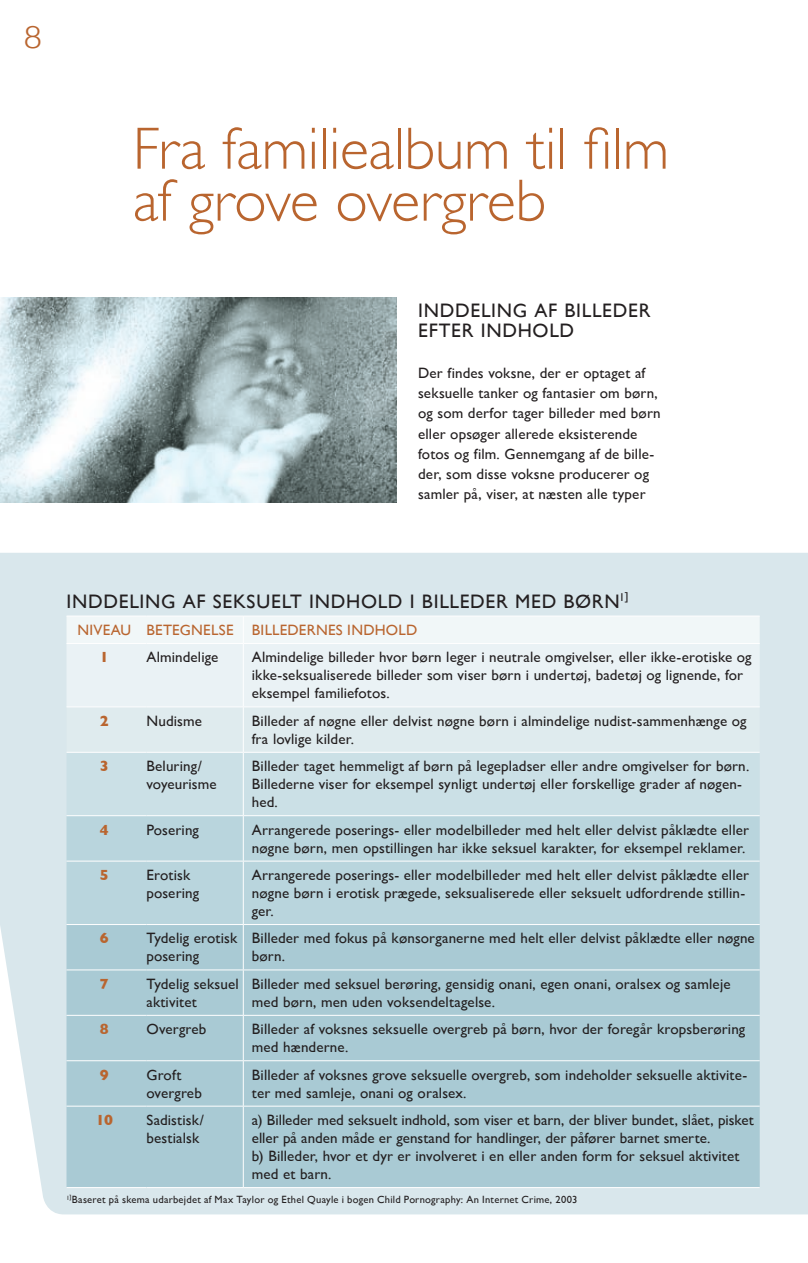
<style>
.page{position:relative;width:808px;height:1263px;background:#fff}
.page>*{position:absolute;margin:0;border:0;box-sizing:border-box;transform-origin:0 0}
.t1{font:300 59.85px/51.9px "Gill Sans";letter-spacing:-.005em;color:#b9652f}
.t2{font:300 31.5px "Helvetica Neue";color:#b9652f}
.t3{font:19.5px/20.2px "Gill Sans";letter-spacing:.04em;color:#231f20}
.t4{font:15px/18px "Gill Sans";letter-spacing:.01em;color:#231f20}
.t5{font:15px "Gill Sans";letter-spacing:.015em;color:#b9652f}
.t6{font:700 15px "Gill Sans";color:#b9652f}
.t7{font:10.5px "Gill Sans";letter-spacing:.025em;color:#231f20}
</style>
<div class="page">
<img style="left:0;top:297px;width:396px;height:205px">
<div style="left:0;top:553px;width:807px;height:661px;background:#d9e7ec"></div>
<div style="left:66px;top:644px;width:693px;height:62px;background:#eaf2f5"></div>
<div style="left:66px;top:707px;width:693px;height:44px;background:#dfebee"></div>
<div style="left:66px;top:752px;width:693px;height:63px;background:#cbe0e6"></div>
<div style="left:66px;top:816px;width:693px;height:107px;background:#b9d5dd"></div>
<div style="left:66px;top:924px;width:693px;height:262px;background:#a9cad4"></div>
<hr style="left:66px;top:615px;width:80px;height:1px;background:#fff">
<hr style="left:146px;top:615px;width:97px;height:1px;background:#fff">
<hr style="left:243px;top:615px;width:516px;height:1px;background:#fff">
<div style="left:66px;top:616px;width:693px;height:27px;background:#f1f7f8"></div>
<hr style="left:66px;top:643px;width:80px;height:1px;background:#fff">
<hr style="left:146px;top:643px;width:97px;height:1px;background:#fff">
<hr style="left:243px;top:643px;width:516px;height:1px;background:#fff">
<hr style="left:243px;top:643px;width:1px;height:63px;background:#fff">
<hr style="left:146px;top:706px;width:97px;height:1px;background:#fff">
<hr style="left:243px;top:706px;width:516px;height:1px;background:#fff">
<hr style="left:243px;top:707px;width:1px;height:44px;background:#fff">
<hr style="left:146px;top:751px;width:97px;height:1px;background:#fff">
<hr style="left:243px;top:751px;width:516px;height:1px;background:#fff">
<hr style="left:243px;top:752px;width:1px;height:63px;background:#fff">
<hr style="left:66px;top:815px;width:80px;height:1px;background:#fff">
<hr style="left:146px;top:815px;width:97px;height:1px;background:#fff">
<hr style="left:243px;top:815px;width:516px;height:1px;background:#fff">
<hr style="left:243px;top:815px;width:1px;height:45px;background:#fff">
<hr style="left:66px;top:860px;width:80px;height:1px;background:#fff">
<hr style="left:146px;top:860px;width:97px;height:1px;background:#fff">
<hr style="left:243px;top:860px;width:516px;height:1px;background:#fff">
<hr style="left:243px;top:861px;width:1px;height:62px;background:#fff">
<hr style="left:66px;top:923px;width:80px;height:1px;background:#fff">
<hr style="left:146px;top:923px;width:97px;height:1px;background:#fff">
<hr style="left:243px;top:923px;width:516px;height:1px;background:#fff">
<hr style="left:243px;top:924px;width:1px;height:45px;background:#fff">
<hr style="left:66px;top:969px;width:80px;height:1px;background:#fff">
<hr style="left:146px;top:969px;width:97px;height:1px;background:#fff">
<hr style="left:243px;top:969px;width:516px;height:1px;background:#fff">
<hr style="left:243px;top:970px;width:1px;height:44px;background:#fff">
<hr style="left:66px;top:1014px;width:80px;height:1px;background:#fff">
<hr style="left:146px;top:1014px;width:97px;height:1px;background:#fff">
<hr style="left:243px;top:1014px;width:516px;height:1px;background:#fff">
<hr style="left:243px;top:1015px;width:1px;height:45px;background:#fff">
<hr style="left:66px;top:1060px;width:80px;height:1px;background:#fff">
<hr style="left:146px;top:1060px;width:97px;height:1px;background:#fff">
<hr style="left:243px;top:1060px;width:516px;height:1px;background:#fff">
<hr style="left:243px;top:1060px;width:1px;height:45px;background:#fff">
<hr style="left:66px;top:1105px;width:80px;height:1px;background:#fff">
<hr style="left:146px;top:1105px;width:97px;height:1px;background:#fff">
<hr style="left:243px;top:1105px;width:516px;height:1px;background:#fff">
<hr style="left:243px;top:1106px;width:1px;height:80px;background:#fff">
<hr style="left:66px;top:706px;width:80px;height:1px;background:#fff">
<hr style="left:66px;top:751px;width:80px;height:1px;background:#fff">
<hr style="left:66px;top:1186px;width:80px;height:1px;background:#fff">
<hr style="left:146px;top:1186px;width:97px;height:1px;background:#fff">
<hr style="left:243px;top:1186px;width:516px;height:1px;background:#fff">
<h2 class="t2" style="left:24px;top:12px;width:19px">8</h2>
<h1 class="t1" style="left:133px;top:120px;width:537px">Fra familiealbum til film af grove overgreb</h1>
<h3 class="t3" style="left:418px;top:300px;width:234px">INDDELING AF BILLEDER<br>EFTER INDHOLD</h3>
<p class="t4" style="left:418px;top:362px;width:244px;line-height:20.2px">Der findes voksne, der er optaget af seksuelle tanker og fantasier om børn, og som derfor tager billeder med børn eller opsøger allerede eksisterende fotos og film. Gennemgang af de bille&shy;der, som disse voksne producerer og samler på, viser, at næsten alle typer</p>
<h3 class="t3" style="left:66px;top:590px;width:563px">INDDELING AF SEKSUELT INDHOLD I BILLEDER MED BØRN<sup>1]</sup></h3>
<p class="t5" style="left:77px;top:621px;width:341px">NIVEAU BETEGNELSE BILLEDERNES INDHOLD</p>
<p class="t6" style="left:100px;top:645px;width:10px">1</p>
<p class="t4" style="left:146px;top:648px;width:73px">Almindelige</p>
<p class="t4" style="left:252px;top:648px;width:501px">Almindelige billeder hvor børn leger i neutrale omgivelser, eller ikke-erotiske og ikke-seksualiserede billeder som viser børn i undertøj, badetøj og lignende, for eksempel familiefotos.</p>
<p class="t6" style="left:100px;top:708px;width:10px">2</p>
<p class="t4" style="left:146px;top:711px;width:57px">Nudisme</p>
<p class="t4" style="left:252px;top:711px;width:496px">Billeder af nøgne eller delvist nøgne børn i almindelige nudist-sammenhænge og fra lovlige kilder.</p>
<p class="t6" style="left:100px;top:754px;width:10px">3</p>
<p class="t4" style="left:146px;top:756px;width:72px">Beluring/ voyeurisme</p>
<p class="t4" style="left:252px;top:756px;width:498px">Billeder taget hemmeligt af børn på legepladser eller andre omgivelser for børn.<br>Billederne viser for eksempel synligt undertøj eller forskellige grader af nøgen&shy;hed.</p>
<p class="t6" style="left:100px;top:817px;width:10px">4</p>
<p class="t4" style="left:146px;top:820px;width:54px">Posering</p>
<p class="t4" style="left:252px;top:820px;width:498px">Arrangerede poserings- eller modelbilleder med helt eller delvist påklædte eller nøgne børn, men opstillingen har ikke seksuel karakter, for eksempel reklamer.</p>
<p class="t6" style="left:100px;top:862px;width:10px">5</p>
<p class="t4" style="left:146px;top:865px;width:54px">Erotisk posering</p>
<p class="t4" style="left:252px;top:865px;width:498px">Arrangerede poserings- eller modelbilleder med helt eller delvist påklædte eller nøgne børn i erotisk prægede, seksualiserede eller seksuelt udfordrende stillin&shy;ger.</p>
<p class="t6" style="left:100px;top:926px;width:10px">6</p>
<p class="t4" style="left:146px;top:929px;width:92px">Tydelig erotisk posering</p>
<p class="t4" style="left:252px;top:929px;width:504px">Billeder med fokus på kønsorganerne med helt eller delvist påklædte eller nøgne børn.</p>
<p class="t6" style="left:100px;top:971px;width:10px">7</p>
<p class="t4" style="left:146px;top:974px;width:94px">Tydelig seksuel aktivitet</p>
<p class="t4" style="left:252px;top:974px;width:480px">Billeder med seksuel berøring, gensidig onani, egen onani, oralsex og samleje med børn, men uden voksendeltagelse.</p>
<p class="t6" style="left:100px;top:1016px;width:10px">8</p>
<p class="t4" style="left:146px;top:1019px;width:61px">Overgreb</p>
<p class="t4" style="left:252px;top:1019px;width:495px">Billeder af voksnes seksuelle overgreb på børn, hvor der foregår kropsberøring med hænderne.</p>
<p class="t6" style="left:100px;top:1062px;width:10px">9</p>
<p class="t4" style="left:146px;top:1065px;width:57px">Groft overgreb</p>
<p class="t4" style="left:252px;top:1065px;width:496px">Billeder af voksnes grove seksuelle overgreb, som indeholder seksuelle aktivite&shy;ter med samleje, onani og oralsex.</p>
<p class="t6" style="left:96px;top:1107px;width:19px">10</p>
<p class="t4" style="left:146px;top:1110px;width:59px">Sadistisk/ bestialsk</p>
<p class="t4" style="left:252px;top:1110px;width:503px">a) Billeder med seksuelt indhold, som viser et barn, der bliver bundet, slået, pisket eller på anden måde er genstand for handlinger, der påfører barnet smerte.<br>b) Billeder, hvor et dyr er involveret i en eller anden form for seksuel aktivitet med et barn.</p>
<p class="t7" style="left:66px;top:1193px;width:512px"><sup>1]</sup>Baseret på skema udarbejdet af Max Taylor og Ethel Quayle i bogen Child Pornography: An Internet Crime, 2003</p>
</div>
